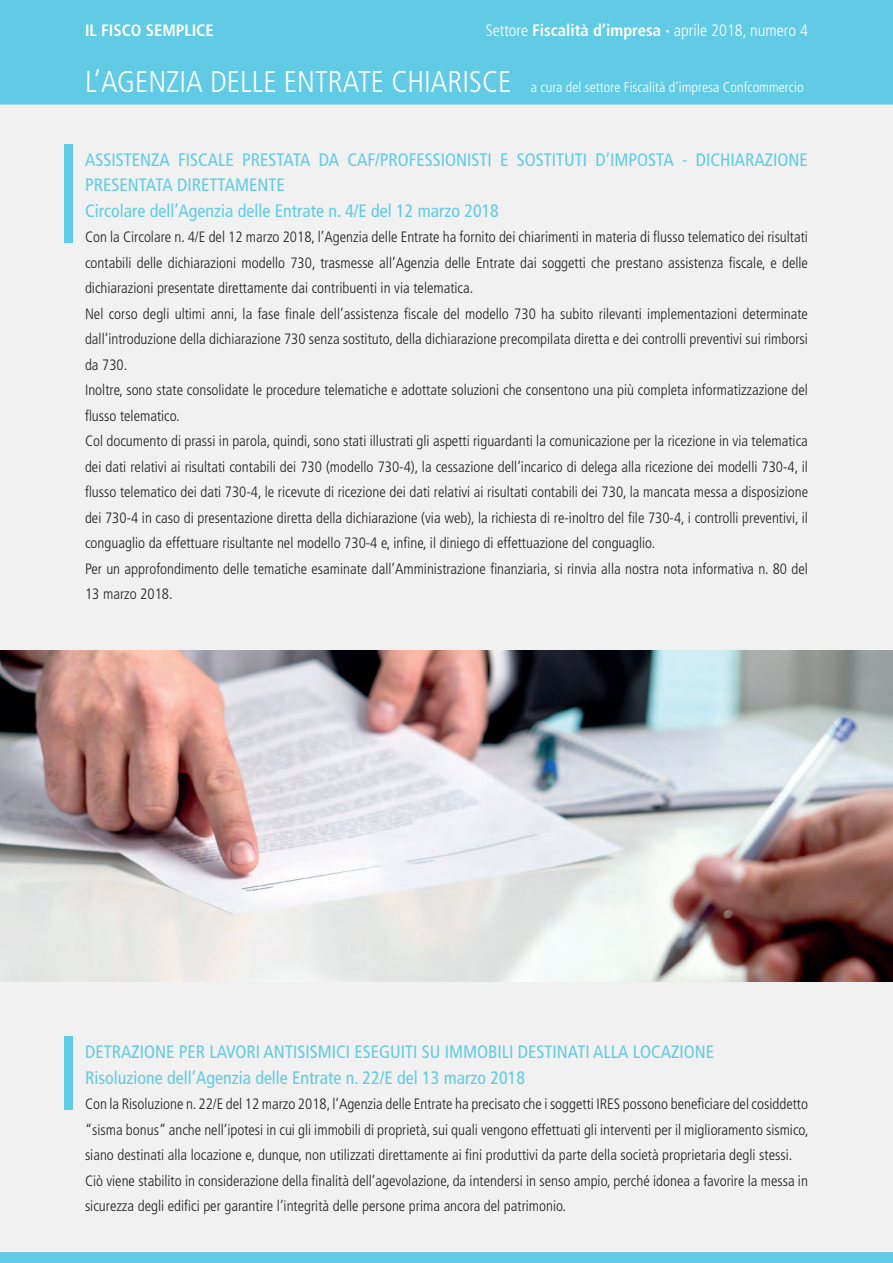
<style>
.page{position:relative;width:893px;height:1263px;background:#fff}
.page>*{position:absolute;margin:0;border:0;box-sizing:border-box;transform-origin:0 0}
.t1{font:condensed 18px/25.5px "Frutiger LT Std";color:#61cbe5}
.t2{font:300 condensed 16.5px "Frutiger LT Std";color:#fff}
.t3{font:700 condensed 16.5px "Frutiger LT Std";color:#fff}
.t4{font:300 condensed 15px/25.5px "Frutiger LT Std";color:#231f20}
.t5{font:300 condensed 14.25px "Frutiger LT Std";color:#fff}
.s1{font-weight:700}
.s2{font-size:30px}
</style>
<div class="page">
<div style="left:0;top:0;width:893px;height:64px;background:#61cbe5"></div>
<div style="left:0;top:1252px;width:893px;height:11px;background:#61cbe5"></div>
<div style="left:0;top:64px;width:893px;height:1188px;background:#f0f1f0"></div>
<div style="left:0;top:60px;width:893px;height:45px;background:#61cbe5"></div>
<div style="left:64px;top:144px;width:8px;height:99px;background:#61cbe5"></div>
<div style="left:64px;top:1036px;width:8px;height:74px;background:#61cbe5"></div>
<img style="left:0;top:650px;width:893px;height:332px">
<p class="t3" style="left:85px;top:20px;width:130px">IL FISCO SEMPLICE</p>
<p class="t2" style="left:486px;top:21px;width:324px">Settore <span class="s1">Fiscalità d’impresa ·</span> aprile 2018, numero 4</p>
<p class="t5" style="left:85px;top:79px;width:720px"><span class="s2">L’AGENZIA DELLE ENTRATE CHIARISCE</span> a cura del settore Fiscalità d’impresa Confcommercio</p>
<p class="t1" style="left:85px;top:147px;width:724px">ASSISTENZA FISCALE PRESTATA DA CAF/PROFESSIONISTI E SOSTITUTI D’IMPOSTA - DICHIARAZIONE<br>PRESENTATA DIRETTAMENTE<br>Circolare dell’Agenzia delle Entrate n. 4/E del 12 marzo 2018</p>
<p class="t4" style="left:85px;top:225px;width:724px">Con la Circolare n. 4/E del 12 marzo 2018, l’Agenzia delle Entrate ha fornito dei chiarimenti in materia di flusso telematico dei risultati contabili delle dichiarazioni modello 730, trasmesse all’Agenzia delle Entrate dai soggetti che prestano assistenza fiscale, e delle dichiarazioni presentate direttamente dai contribuenti in via telematica.<br>Nel corso degli ultimi anni, la fase finale dell’assistenza fiscale del modello 730 ha subito rilevanti implementazioni determinate dall’introduzione della dichiarazione 730 senza sostituto, della dichiarazione precompilata diretta e dei controlli preventivi sui rimborsi da 730.<br>Inoltre, sono state consolidate le procedure telematiche e adottate soluzioni che consentono una più completa informatizzazione del flusso telematico.<br>Col documento di prassi in parola, quindi, sono stati illustrati gli aspetti riguardanti la comunicazione per la ricezione in via telematica dei dati relativi ai risultati contabili dei 730 (modello 730-4), la cessazione dell’incarico di delega alla ricezione dei modelli 730-4, il flusso telematico dei dati 730-4, le ricevute di ricezione dei dati relativi ai risultati contabili dei 730, la mancata messa a disposizione dei 730-4 in caso di presentazione diretta della dichiarazione (via web), la richiesta di re-inoltro del file 730-4, i controlli preventivi, il conguaglio da effettuare risultante nel modello 730-4 e, infine, il diniego di effettuazione del conguaglio.<br>Per un approfondimento delle tematiche esaminate dall’Amministrazione finanziaria, si rinvia alla nostra nota informativa n. 80 del 13 marzo 2018.</p>
<p class="t1" style="left:85px;top:1039px;width:630px">DETRAZIONE PER LAVORI ANTISISMICI ESEGUITI SU IMMOBILI DESTINATI ALLA LOCAZIONE<br>Risoluzione dell’Agenzia delle Entrate n. 22/E del 13 marzo 2018</p>
<p class="t4" style="left:85px;top:1092px;width:725px">Con la Risoluzione n. 22/E del 12 marzo 2018, l’Agenzia delle Entrate ha precisato che i soggetti IRES possono beneficiare del cosiddetto “sisma bonus” anche nell’ipotesi in cui gli immobili di proprietà, sui quali vengono effettuati gli interventi per il miglioramento sismico, siano destinati alla locazione e, dunque, non utilizzati direttamente ai fini produttivi da parte della società proprietaria degli stessi.<br>Ciò viene stabilito in considerazione della finalità dell’agevolazione, da intendersi in senso ampio, perché idonea a favorire la messa in sicurezza degli edifici per garantire l’integrità delle persone prima ancora del patrimonio.</p>
</div>
